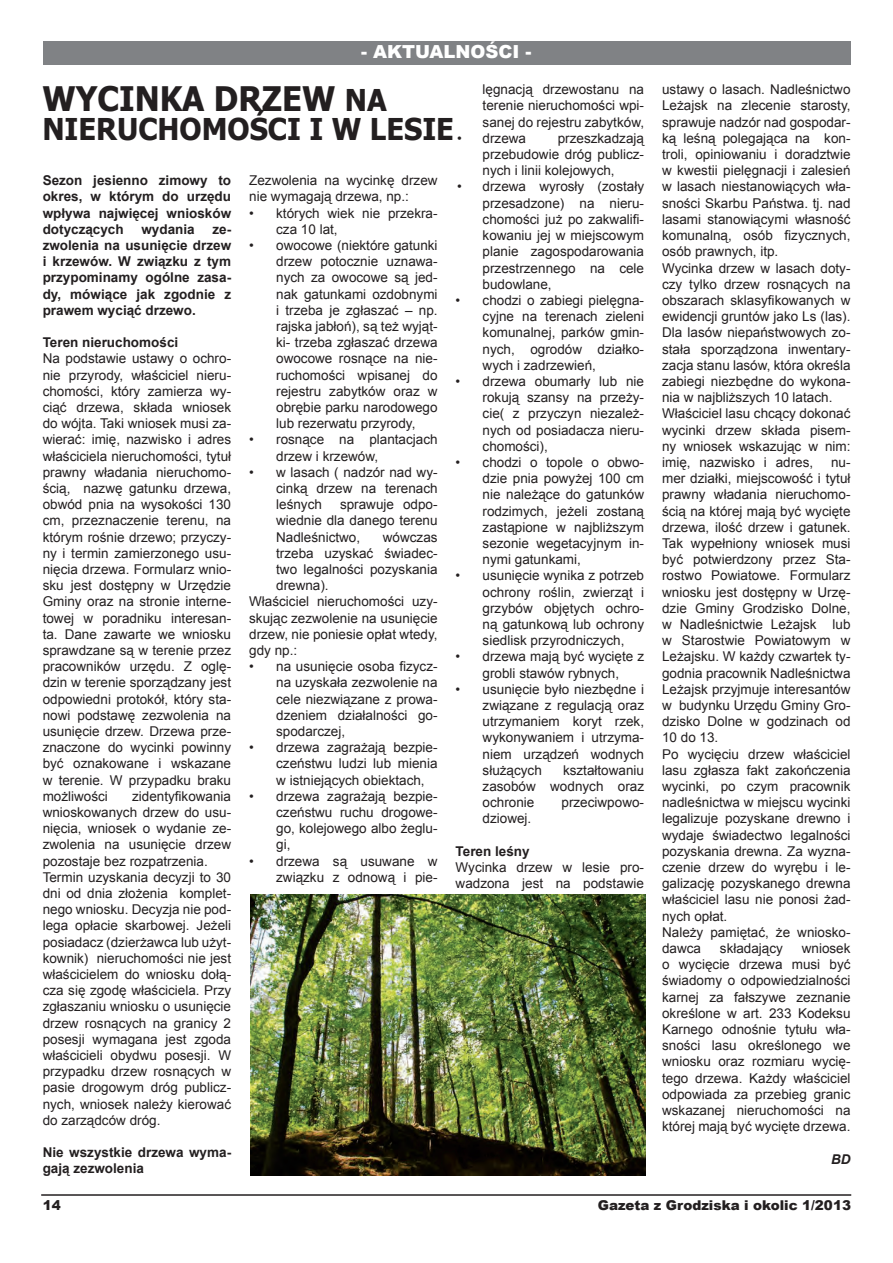
<style>
.page{position:relative;width:893px;height:1263px;background:#fff}
.page>*{position:absolute;margin:0;border:0;box-sizing:border-box;transform-origin:0 0}
.Normalny__Web{font:700 33.75px "Tahoma";color:#231f20;scale:.96 1}
.Normalny__Web-2{font:700 30px "Tahoma";color:#231f20;scale:.96 1}
.t1{font:900 18px "Arial";color:#fff}
.Normalny__Web-3{font:13.5px/16.2px "Arial";color:#231f20;text-align:justify}
.Normalny__Web-4{font:700 13.5px/16.2px "Arial";color:#231f20;text-align:justify}
.t2{font:900 13.5px "Arial";color:#231f20}
.Normalny__Web-5{font:italic 700 13.5px "Arial";color:#231f20}
.s1{font-size:30px}
</style>
<div class="page">
<div style="left:43px;top:42px;width:807px;height:23px;background:#808285"></div>
<hr style="left:41px;top:1194px;width:810px;height:2px;background:#231f20">
<img style="left:251px;top:895px;width:395px;height:281px">
<p class="t1" style="left:361px;top:38px;width:172px">- AKTUALNOŚCI -</p>
<p class="Normalny__Web-3" style="left:483px;top:82px;width:163px">lęgnacją drzewostanu na terenie nieruchomości wpi&shy;sanej do rejestru zabytków,</p>
<p class="Normalny__Web-3" style="left:457px;top:130px;width:71px">• drzewa</p>
<p class="Normalny__Web" style="left:42px;top:75px;width:360px">WYCINKA DRZEW <span class="s1">NA</span></p>
<p class="Normalny__Web-2" style="left:42px;top:108px;width:430px">NIERUCHOMOŚCI I W LESIE</p>
<p class="Normalny__Web-3" style="left:483px;top:130px;width:163px;text-indent:75px">przeszkadzają przebudowie dróg publicz&shy;nych i linii kolejowych,</p>
<p class="Normalny__Web-3" style="left:483px;top:179px;width:163px;text-indent:-26px">• drzewa wyrosły (zostały przesadzone) na nieru&shy;chomości już po zakwalifi&shy;kowaniu jej w miejscowym planie zagospodarowania przestrzennego na cele budowlane,</p>
<p class="Normalny__Web-3" style="left:483px;top:292px;width:163px;text-indent:-27px">• chodzi o zabiegi pielęgna&shy;cyjne na terenach zieleni komunalnej, parków gmin&shy;nych, ogrodów działko&shy;wych i zadrzewień,</p>
<p class="Normalny__Web-3" style="left:483px;top:373px;width:163px;text-indent:-27px">• drzewa obumarły lub nie rokują szansy na przeży&shy;cie( z przyczyn niezależ&shy;nych od posiadacza nieru&shy;chomości),</p>
<p class="Normalny__Web-3" style="left:483px;top:454px;width:163px;text-indent:-27px">• chodzi o topole o obwo&shy;dzie pnia powyżej 100 cm nie należące do gatunków rodzimych, jeżeli zostaną zastąpione w najbliższym sezonie wegetacyjnym in&shy;nymi gatunkami,</p>
<p class="Normalny__Web-3" style="left:483px;top:568px;width:163px;text-indent:-27px">• usunięcie wynika z potrzeb ochrony roślin, zwierząt i grzybów objętych ochro&shy;ną gatunkową lub ochrony siedlisk przyrodniczych,</p>
<p class="Normalny__Web-3" style="left:456px;top:649px;width:190px;text-align:center">• drzewa mają być wycięte z grobli stawów rybnych,</p>
<p class="Normalny__Web-3" style="left:483px;top:681px;width:163px;text-indent:-27px">• usunięcie było niezbędne i związane z regulacją oraz utrzymaniem koryt rzek, wykonywaniem i utrzyma&shy;niem urządzeń wodnych służących</p>
<p class="Normalny__Web-4" style="left:43px;top:173px;width:190px">Sezon jesienno zimowy to okres, w którym do urzędu wpływa najwięcej wniosków dotyczących</p>
<p class="Normalny__Web-3" style="left:249px;top:172px;width:190px">Zezwolenia na wycinkę drzew nie wymagają drzewa, np.:</p>
<p class="Normalny__Web-3" style="left:276px;top:205px;width:163px;text-indent:-27px">• których wiek nie przekra&shy;cza 10 lat,</p>
<p class="Normalny__Web-3" style="left:276px;top:237px;width:163px;text-indent:-27px">• owocowe (niektóre gatunki drzew potocznie uznawa&shy;nych za owocowe są jed&shy;nak gatunkami ozdobnymi i trzeba je zgłaszać – np. rajska jabłoń), są też wyjąt&shy;ki- trzeba zgłaszać drzewa owocowe rosnące na nie&shy;ruchomości wpisanej do rejestru zabytków oraz w obrębie parku narodowego lub rezerwatu przyrody,</p>
<p class="Normalny__Web-3" style="left:276px;top:432px;width:163px;text-indent:-27px">• rosnące na plantacjach drzew i krzewów,</p>
<p class="Normalny__Web-3" style="left:276px;top:464px;width:163px;text-indent:-27px">• w lasach ( nadzór nad wy&shy;cinką drzew na terenach leśnych</p>
<p class="Normalny__Web-4" style="left:141px;top:221px;width:55px">wydania</p>
<p class="Normalny__Web-4" style="left:43px;top:221px;width:190px;text-indent:170px">ze&shy;zwolenia na usunięcie drzew i krzewów. W związku z tym przypominamy ogólne zasa&shy;dy, mówiące jak zgodnie z prawem wyciąć drzewo.</p>
<p class="Normalny__Web-4" style="left:43px;top:335px;width:137px">Teren nieruchomości</p>
<p class="Normalny__Web-3" style="left:43px;top:351px;width:190px">Na podstawie ustawy o ochro&shy;nie przyrody, właściciel nieru&shy;chomości, który zamierza wy&shy;ciąć drzewa, składa wniosek do wójta. Taki wniosek musi za&shy;wierać: imię, nazwisko i adres właściciela nieruchomości, tytuł prawny władania nieruchomo&shy;ścią, nazwę gatunku drzewa, obwód pnia na wysokości 130 cm, przeznaczenie terenu, na którym rośnie drzewo; przyczy&shy;ny i termin zamierzonego usu&shy;nięcia drzewa. Formularz wnio&shy;sku jest dostępny w Urzędzie Gminy oraz na stronie interne&shy;towej w poradniku interesan&shy;ta. Dane zawarte we wniosku sprawdzane są w terenie przez pracowników urzędu. Z oglę&shy;dzin w terenie sporządzany jest odpowiedni protokół, który sta&shy;nowi podstawę zezwolenia na usunięcie drzew. Drzewa prze&shy;znaczone do wycinki powinny być oznakowane i wskazane w terenie. W przypadku braku możliwości</p>
<p class="Normalny__Web-3" style="left:276px;top:496px;width:163px;text-indent:64px">sprawuje odpo&shy;wiednie dla danego terenu Nadleśnictwo,</p>
<p class="Normalny__Web-3" style="left:276px;top:529px;width:163px;text-indent:107px">wówczas trzeba uzyskać świadec&shy;two legalności pozyskania drewna).</p>
<p class="Normalny__Web-3" style="left:249px;top:594px;width:190px">Właściciel nieruchomości uzy&shy;skując zezwolenie na usunięcie drzew, nie poniesie opłat wtedy, gdy np.:</p>
<p class="Normalny__Web-3" style="left:276px;top:658px;width:163px;text-indent:-27px">• na usunięcie osoba fizycz&shy;na uzyskała zezwolenie na cele niezwiązane z prowa&shy;dzeniem działalności go&shy;spodarczej,</p>
<p class="Normalny__Web-3" style="left:276px;top:739px;width:163px;text-indent:-27px">• drzewa zagrażają bezpie&shy;czeństwu ludzi lub mienia w istniejących obiektach,</p>
<p class="Normalny__Web-3" style="left:276px;top:788px;width:163px;text-indent:-27px">• drzewa zagrażają bezpie&shy;czeństwu ruchu drogowe&shy;go, kolejowego albo żeglu&shy;gi,</p>
<p class="Normalny__Web-3" style="left:249px;top:853px;width:190px;text-align:right">• drzewa są usuwane w związku z odnową i pie-</p>
<p class="Normalny__Web-3" style="left:483px;top:762px;width:163px;text-indent:80px">kształtowaniu zasobów wodnych oraz ochronie</p>
<p class="Normalny__Web-3" style="left:43px;top:788px;width:190px;text-indent:89px">zidentyfikowania wnioskowanych drzew do usu&shy;nięcia, wniosek o wydanie ze&shy;zwolenia na usunięcie drzew pozostaje bez rozpatrzenia.</p>
<p class="Normalny__Web-3" style="left:43px;top:869px;width:190px">Termin uzyskania decyzji to 30 dni od dnia złożenia komplet&shy;nego wniosku. Decyzja nie pod&shy;lega opłacie skarbowej. Jeżeli posiadacz (dzierżawca lub użyt&shy;kownik) nieruchomości nie jest właścicielem do wniosku dołą&shy;cza się zgodę właściciela. Przy zgłaszaniu wniosku o usunięcie drzew rosnących na granicy 2 posesji wymagana jest zgoda właścicieli obydwu posesji. W przypadku drzew rosnących w pasie drogowym dróg publicz&shy;nych, wniosek należy kierować do zarządców dróg.</p>
<p class="Normalny__Web-4" style="left:43px;top:1145px;width:190px">Nie wszystkie drzewa wyma&shy;gają zezwolenia</p>
<p class="Normalny__Web-3" style="left:562px;top:794px;width:84px">przeciwpowo-</p>
<p class="Normalny__Web-3" style="left:483px;top:811px;width:50px">dziowej.</p>
<p class="Normalny__Web-4" style="left:456px;top:843px;width:76px">Teren leśny</p>
<p class="Normalny__Web-3" style="left:456px;top:859px;width:190px">Wycinka drzew w lesie pro&shy;wadzona jest na podstawie</p>
<p class="Normalny__Web-3" style="left:662px;top:82px;width:190px">ustawy o lasach. Nadleśnictwo Leżajsk na zlecenie starosty, sprawuje nadzór nad gospodar&shy;ką leśną polegająca na kon&shy;troli, opiniowaniu i doradztwie w kwestii pielęgnacji i zalesień w lasach niestanowiących wła&shy;sności Skarbu Państwa. tj. nad lasami stanowiącymi własność komunalną, osób fizycznych, osób prawnych, itp.</p>
<p class="Normalny__Web-3" style="left:662px;top:260px;width:190px">Wycinka drzew w lasach doty&shy;czy tylko drzew rosnących na obszarach sklasyfikowanych w ewidencji gruntów jako Ls (las).<br>Dla lasów niepaństwowych zo&shy;stała sporządzona inwentary&shy;zacja stanu lasów, która określa zabiegi niezbędne do wykona&shy;nia w najbliższych 10 latach.</p>
<p class="Normalny__Web-3" style="left:662px;top:406px;width:190px">Właściciel lasu chcący dokonać wycinki drzew składa pisem&shy;ny wniosek wskazując w nim: imię, nazwisko i adres,</p>
<p class="Normalny__Web-3" style="left:662px;top:454px;width:190px;text-indent:169px">nu&shy;mer działki, miejscowość i tytuł prawny władania nieruchomo&shy;ścią na której mają być wycięte drzewa, ilość drzew i gatunek.<br>Tak wypełniony wniosek musi być potwierdzony przez Sta&shy;rostwo Powiatowe. Formularz wniosku jest dostępny w Urzę&shy;dzie Gminy Grodzisko Dolne, w Nadleśnictwie Leżajsk lub w Starostwie Powiatowym w Leżajsku. W każdy czwartek ty&shy;godnia pracownik Nadleśnictwa Leżajsk przyjmuje interesantów w budynku Urzędu Gminy Gro&shy;dzisko Dolne w godzinach od 10 do 13.</p>
<p class="Normalny__Web-3" style="left:662px;top:746px;width:190px">Po wycięciu drzew właściciel lasu zgłasza fakt zakończenia wycinki, po czym pracownik nadleśnictwa w miejscu wycinki legalizuje pozyskane drewno i wydaje świadectwo legalności pozyskania drewna. Za wyzna&shy;czenie drzew do wyrębu i le&shy;galizację pozyskanego drewna właściciel lasu nie ponosi żad&shy;nych opłat.</p>
<p class="Normalny__Web-3" style="left:662px;top:924px;width:190px">Należy pamiętać, że wniosko&shy;dawca</p>
<p class="Normalny__Web-3" style="left:662px;top:940px;width:190px;text-indent:140px">wniosek o wycięcie drzewa musi być świadomy o odpowiedzialności karnej za fałszywe zeznanie określone w art. 233 Kodeksu Karnego odnośnie tytułu wła&shy;sności lasu określonego we wniosku oraz rozmiaru wycię&shy;tego drzewa. Każdy właściciel odpowiada za przebieg granic wskazanej nieruchomości na której mają być wycięte drzewa.</p>
<p class="Normalny__Web-5" style="left:831px;top:1150px;width:21px">BD</p>
<p class="Normalny__Web-3" style="left:720px;top:940px;width:65px">składający</p>
<p class="t2" style="left:43px;top:1195px;width:20px">14</p>
<p class="t2" style="left:598px;top:1196px;width:255px">Gazeta z Grodziska i okolic 1/2013</p>
</div>
